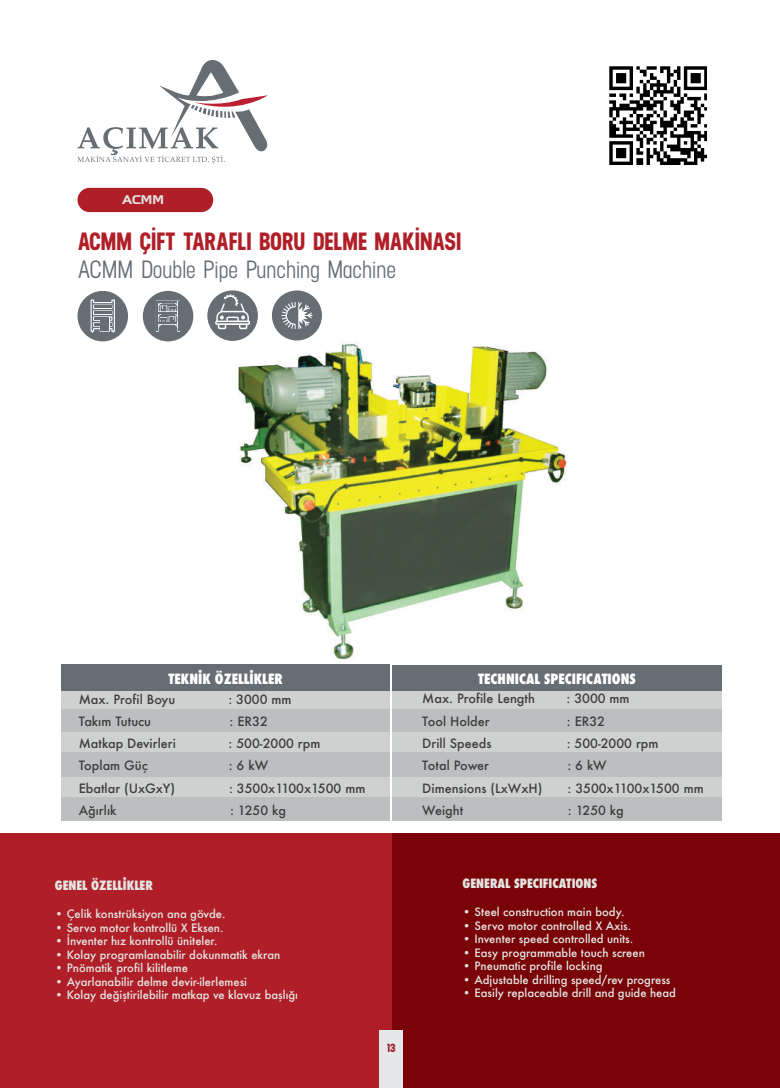
<style>
.page{position:relative;width:780px;height:1088px;background:#fff}
.page>*{position:absolute;margin:0;border:0;box-sizing:border-box;transform-origin:0 0}
.t1{font:700 25px "Neusa";letter-spacing:-.005em;color:#b01f28}
.t2{font:500 25px "Neusa";color:#666d73}
.t3{font:800 condensed 13.75px "Futura";color:#fff}
.t4{font:500 12.5px "Futura";color:#3e3e3f}
.t5{font:800 condensed 12.5px "Futura";color:#e3e5e3}
.t6{font:700 12.5px "Neusharp";color:#e3e5e3}
.t7{font:700 12.5px "Neusa";color:#b01f28;scale:.96 1}
.t8{font:500 11.25px "Futura";color:#e3e5e3}
</style>
<div class="page">
<div style="left:0;top:834px;width:780px;height:254px;background:#b01f28"></div>
<div style="left:392px;top:834px;width:388px;height:254px;background:#790306"></div>
<img style="left:238px;top:340px;width:329px;height:320px">
<div style="left:61px;top:691px;width:329px;height:129px;background:#bcbfc0"></div>
<div style="left:61px;top:691px;width:329px;height:17px;background:#cfd1d1"></div>
<div style="left:61px;top:732px;width:329px;height:19px;background:#cfd1d1"></div>
<div style="left:61px;top:777px;width:329px;height:20px;background:#cfd1d1"></div>
<div style="left:392px;top:691px;width:329px;height:129px;background:#bcbfc0"></div>
<div style="left:392px;top:691px;width:329px;height:17px;background:#cfd1d1"></div>
<div style="left:392px;top:732px;width:329px;height:19px;background:#cfd1d1"></div>
<div style="left:392px;top:777px;width:329px;height:20px;background:#cfd1d1"></div>
<div style="left:61px;top:665px;width:329px;height:26px;background:#666d73"></div>
<div style="left:392px;top:665px;width:329px;height:25px;background:#666d73"></div>
<div style="left:77px;top:188px;width:136px;height:24px;background:#b01f28;border-radius:12px"></div>
<svg style="left:77px;top:60px;width:191px;height:103px"></svg>
<img style="left:609px;top:66px;width:98px;height:98px">
<svg style="left:207px;top:290px;width:51px;height:51px"></svg>
<svg style="left:143px;top:291px;width:50px;height:50px"></svg>
<svg style="left:77px;top:291px;width:51px;height:50px"></svg>
<svg style="left:272px;top:290px;width:50px;height:50px"></svg>
<div style="left:379px;top:1031px;width:24px;height:57px;background:#e6e7e9"></div>
<p class="t6" style="left:122px;top:192px;width:43px">ACMM</p>
<h1 class="t1" style="left:77px;top:224px;width:385px">ACMM ÇİFT TARAFLI BORU DELME MAKİNASI</h1>
<h1 class="t2" style="left:77px;top:254px;width:320px">ACMM Double Pipe Punching Machine</h1>
<p class="t3" style="left:169px;top:669px;width:116px">TEKNİK ÖZELLİKLER</p>
<p class="t3" style="left:478px;top:669px;width:159px">TECHNICAL SPECIFICATIONS</p>
<p class="t4" style="left:79px;top:690px;width:98px">Max. Profil Boyu</p>
<p class="t4" style="left:228px;top:690px;width:65px">: 3000 mm</p>
<p class="t4" style="left:79px;top:712px;width:74px">Takım Tutucu</p>
<p class="t4" style="left:229px;top:712px;width:40px">: ER32</p>
<p class="t4" style="left:79px;top:735px;width:99px">Matkap Devirleri</p>
<p class="t4" style="left:228px;top:735px;width:93px">: 500-2000 rpm</p>
<p class="t4" style="left:79px;top:757px;width:71px">Toplam Güç</p>
<p class="t4" style="left:229px;top:757px;width:41px">: 6 kW</p>
<p class="t4" style="left:79px;top:779px;width:98px">Ebatlar (UxGxY)</p>
<p class="t4" style="left:229px;top:779px;width:138px">: 3500x1100x1500 mm</p>
<p class="t4" style="left:79px;top:802px;width:39px">Ağırlık</p>
<p class="t4" style="left:230px;top:802px;width:57px">: 1250 kg</p>
<p class="t5" style="left:55px;top:876px;width:100px">GENEL ÖZELLİKLER</p>
<p class="t8" style="left:55px;top:906px;width:172px">• Çelik konstrüksiyon ana gövde.</p>
<p class="t8" style="left:55px;top:919px;width:170px">• Servo motor kontrollü X Eksen.</p>
<p class="t8" style="left:55px;top:933px;width:164px">• İnventer hız kontrollü üniteler.</p>
<p class="t8" style="left:55px;top:946px;width:227px">• Kolay programlanabilir dokunmatik ekran</p>
<p class="t8" style="left:55px;top:960px;width:135px">• Pnömatik profil kilitleme</p>
<p class="t8" style="left:55px;top:973px;width:194px">• Ayarlanabilir delme devir-ilerlemesi</p>
<p class="t8" style="left:55px;top:987px;width:245px">• Kolay değiştirilebilir matkap ve klavuz başlığı</p>
<p class="t7" style="left:387px;top:1039px;width:10px">13</p>
<p class="t4" style="left:422px;top:690px;width:114px">Max. Profile Length</p>
<p class="t4" style="left:566px;top:690px;width:65px">: 3000 mm</p>
<p class="t4" style="left:422px;top:712px;width:69px">Tool Holder</p>
<p class="t4" style="left:567px;top:712px;width:40px">: ER32</p>
<p class="t4" style="left:422px;top:735px;width:71px">Drill Speeds</p>
<p class="t4" style="left:566px;top:735px;width:93px">: 500-2000 rpm</p>
<p class="t4" style="left:422px;top:757px;width:68px">Total Power</p>
<p class="t4" style="left:567px;top:757px;width:41px">: 6 kW</p>
<p class="t4" style="left:422px;top:779px;width:122px">Dimensions (LxWxH)</p>
<p class="t4" style="left:567px;top:779px;width:138px">: 3500x1100x1500 mm</p>
<p class="t4" style="left:422px;top:802px;width:42px">Weight</p>
<p class="t4" style="left:568px;top:802px;width:57px">: 1250 kg</p>
<p class="t5" style="left:462px;top:874px;width:136px">GENERAL SPECIFICATIONS</p>
<p class="t8" style="left:462px;top:904px;width:163px">• Steel construction main body.</p>
<p class="t8" style="left:462px;top:918px;width:170px">• Servo motor controlled X Axis.</p>
<p class="t8" style="left:462px;top:931px;width:172px">• Inventer speed controlled units.</p>
<p class="t8" style="left:462px;top:945px;width:184px">• Easy programmable touch screen</p>
<p class="t8" style="left:462px;top:958px;width:141px">• Pneumatic profile locking</p>
<p class="t8" style="left:462px;top:972px;width:209px">• Adjustable drilling speed/rev progress</p>
<p class="t8" style="left:462px;top:985px;width:215px">• Easily replaceable drill and guide head</p>
</div>
